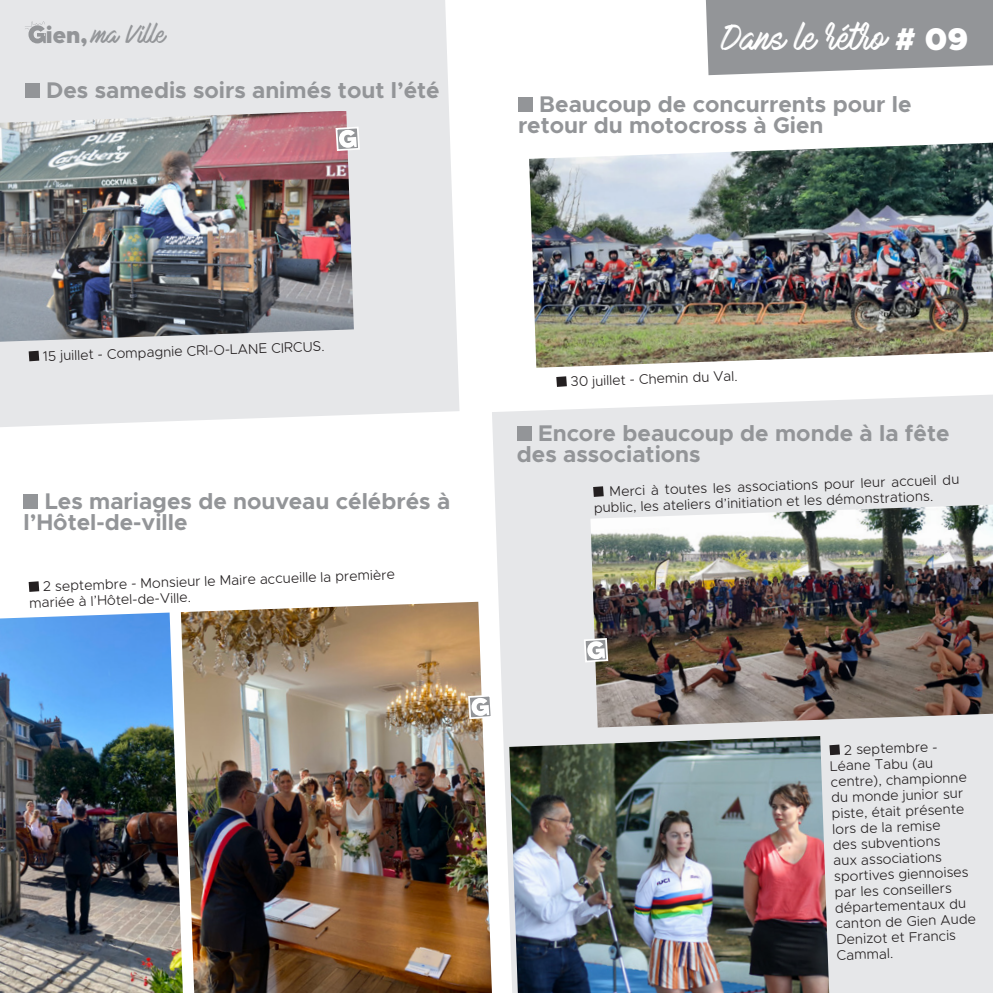
<style>
.page{position:relative;width:993px;height:993px;background:#fff}
.page>*{position:absolute;margin:0;border:0;box-sizing:border-box;transform-origin:0 0}
.t1{font:31.5px "Mark My Words";color:#fff}
.t2{font:700 22.75px/21px "Metropolis";color:#939598}
.t3{font:22.75px "Mark My Words";color:#939598}
.LEGENDE{font:300 14px/15.8px "Metropolis";color:#231f20}
.s1{font-family:"Metropolis";font-weight:900}
</style>
<div class="page">
<svg style="left:492px;top:395px;width:500px;height:597px;background:#e7e8ea"></svg>
<div style="left:0;top:0;width:459px;height:427px;background:#e6e7e9"></div>
<div style="left:25px;top:83px;width:15px;height:14px;background:#939598"></div>
<svg style="left:29px;top:350px;width:10px;height:11px"></svg>
<div style="left:518px;top:97px;width:14px;height:15px;background:#939598"></div>
<svg style="left:593px;top:486px;width:10px;height:10px"></svg>
<svg style="left:829px;top:744px;width:10px;height:11px"></svg>
<div style="left:516px;top:426px;width:15px;height:15px;background:#939598"></div>
<img style="left:509px;top:735px;width:319px;height:257px">
<img style="left:590px;top:504px;width:402px;height:223px">
<svg style="left:582px;top:637px;width:27px;height:26px"></svg>
<img style="left:0;top:612px;width:181px;height:380px">
<img style="left:181px;top:601px;width:311px;height:391px">
<svg style="left:29px;top:581px;width:10px;height:10px"></svg>
<img style="left:529px;top:143px;width:463px;height:224px">
<svg style="left:556px;top:376px;width:10px;height:11px"></svg>
<div style="left:23px;top:493px;width:15px;height:15px;background:#939598"></div>
<svg style="left:705px;top:0;width:287px;height:75px;background:#9a9c9f"></svg>
<svg style="left:25px;top:21px;width:21px;height:22px"></svg>
<svg style="left:467px;top:693px;width:26px;height:26px"></svg>
<img style="left:0;top:111px;width:354px;height:230px">
<svg style="left:334px;top:126px;width:27px;height:26px"></svg>
<p class="t3" style="left:46px;top:22px;width:121px"><span class="s1">ien,</span> ma Ville</p>
<p class="t1" style="left:720px;top:21px;width:249px">Dans le rétro <span class="s1"># 09</span></p>
<p class="t2" style="left:46px;top:79px;width:395px">Des samedis soirs animés tout l’été</p>
<p class="t2" style="left:518px;top:94px;width:395px;text-indent:21px">Beaucoup de concurrents pour le retour du motocross à Gien</p>
<p class="LEGENDE" style="left:43px;top:348px;width:283px;rotate:-2deg">15 juillet - Compagnie CRI-O-LANE CIRCUS.</p>
<p class="t2" style="left:23px;top:490px;width:428px;text-indent:21px">Les mariages de nouveau célébrés à l’Hôtel-de-ville</p>
<p class="LEGENDE" style="left:29px;top:579px;width:367px;text-indent:14px;rotate:-2deg">2 septembre - Monsieur le Maire accueille la première mariée à l’Hôtel-de-Ville.</p>
<p class="LEGENDE" style="left:570px;top:373px;width:168px;rotate:-2deg">30 juillet - Chemin du Val.</p>
<p class="t2" style="left:516px;top:423px;width:434px;text-indent:21px">Encore beaucoup de monde à la fête des associations</p>
<p class="LEGENDE" style="left:593px;top:484px;width:367px;text-indent:16px;rotate:-2deg">Merci à toutes les associations pour leur accueil du public, les ateliers d’initiation et les démonstrations.</p>
<p class="LEGENDE" style="left:829px;top:742px;width:142px;text-indent:14px;rotate:-2deg">2 septembre -<br>Léane Tabu (au centre), championne du monde junior sur piste, était présente lors de la remise<br>des subventions<br>aux associations sportives giennoises par les conseillers départementaux du canton de Gien Aude<br>Denizot et Francis<br>Cammal.</p>
</div>
